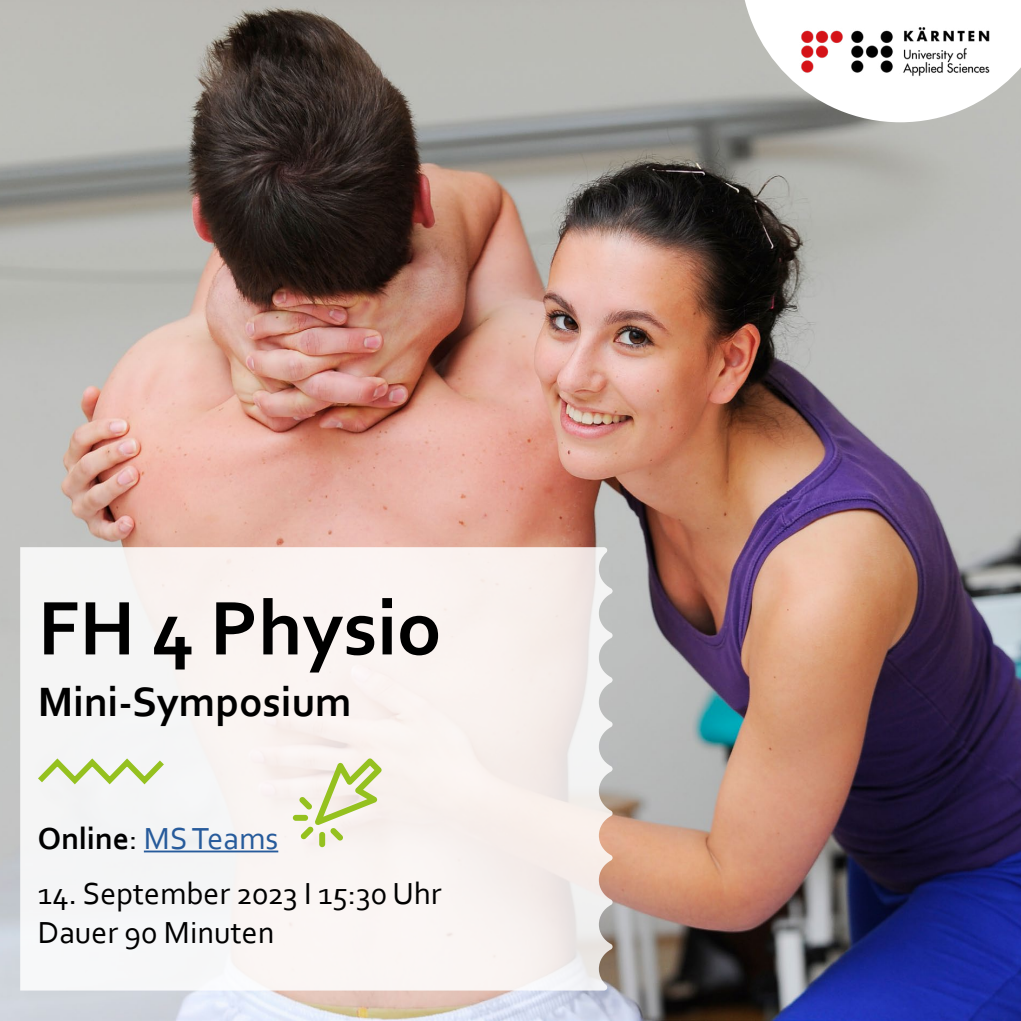
<style>
.page{position:relative;width:1021px;height:1021px;background:#fff}
.page>*{position:absolute;margin:0;border:0;box-sizing:border-box;transform-origin:0 0}
.t1{font:700 79.65px "Corbel";color:#000}
.t2{font:700 42.98px "Corbel";color:#000}
.t3{font:31.95px/38.2px "Corbel";color:#000}
.t4{font:31.95px "Corbel";color:#275b9b}
.s1{font-weight:700;color:#000}
.s2{color:#000}
</style>
<div class="page">
<img style="left:0;top:0;width:1020px;height:1020px">
<svg style="left:740px;top:0;width:280px;height:122px"></svg>
<img style="left:760px;top:0;width:260px;height:113px">
<svg style="left:20px;top:547px;width:592px;height:443px;fill:#f8f4f2"></svg>
<svg style="left:32px;top:754px;width:138px;height:34px"></svg>
<hr style="left:144px;top:850px;width:134px;height:2px;background:#275b9b">
<div style="left:319px;top:831px;width:6px;height:16px;background:#95c11f;border-radius:3px"></div>
<div style="left:293px;top:814px;width:15px;height:6px;background:#95c11f;border-radius:3px"></div>
<svg style="left:299px;top:758px;width:82px;height:82px"></svg>
<h1 class="t1" style="left:38px;top:578px;width:405px">FH 4 Physio</h1>
<h2 class="t2" style="left:38px;top:674px;width:315px">Mini-Symposium</h2>
<p class="t4" style="left:38px;top:818px;width:242px"><span class="s1">Online</span><span class="s2">:</span> MS Teams</p>
<p class="t3" style="left:38px;top:873px;width:405px">14. September 2023 I 15:30 Uhr<br>Dauer 90 Minuten</p>
</div>
